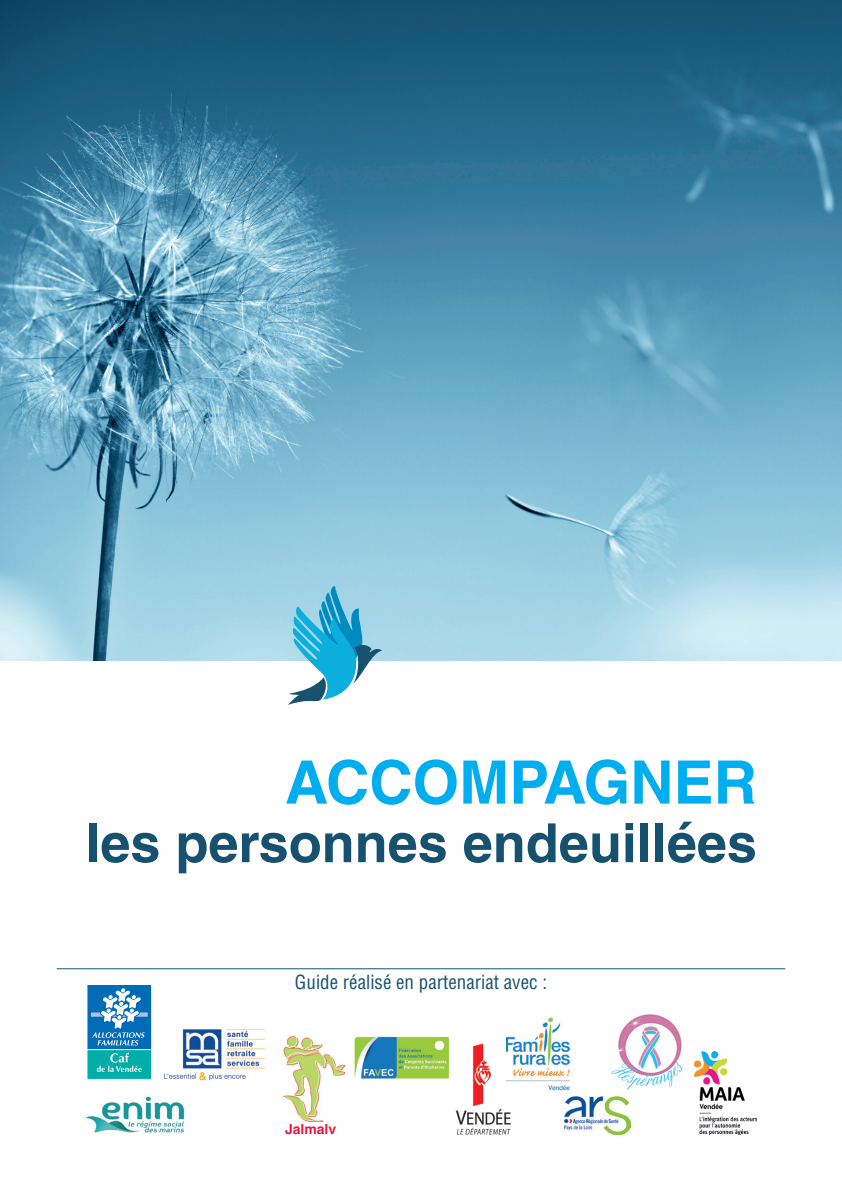
<style>
.page{position:relative;width:842px;height:1191px;background:#fff}
.page>*{position:absolute;margin:0;border:0;box-sizing:border-box;transform-origin:0 0}
.t1{font:700 60px "Helvetica LT Std";color:#00aeef}
.t2{font:700 54px "Helvetica LT Std";color:#16516f}
.t3{font:condensed 19px "Helvetica LT Std";color:#16516f}
.t4{font:700 14px "Helvetica LT Std";color:#e61942}
</style>
<div class="page">
<img style="left:0;top:0;width:842px;height:660px">
<div style="left:87px;top:1018px;width:65px;height:61px;background:#00ada8"></div>
<div style="left:87px;top:984px;width:65px;height:65px;background:#006bb6"></div>
<div style="left:87px;top:984px;width:65px;height:66px;border:1px solid #fff"></div>
<svg style="left:91px;top:988px;width:57px;height:57px"></svg>
<svg style="left:97px;top:1052px;width:45px;height:20px"></svg>
<svg style="left:288px;top:584px;width:94px;height:121px"></svg>
<img style="left:455px;top:1036px;width:56px;height:98px">
<img style="left:86px;top:1096px;width:98px;height:37px">
<img style="left:611px;top:1014px;width:71px;height:76px">
<img style="left:507px;top:1017px;width:63px;height:73px">
<hr style="left:57px;top:968px;width:728px;height:1px;background:#16516f">
<img style="left:354px;top:1036px;width:96px;height:43px">
<img style="left:283px;top:1036px;width:61px;height:85px">
<img style="left:164px;top:1029px;width:101px;height:51px">
<img style="left:565px;top:1096px;width:65px;height:38px">
<img style="left:695px;top:1051px;width:62px;height:83px">
<h1 class="t1" style="left:285px;top:746px;width:473px">ACCOMPAGNER</h1>
<h2 class="t2" style="left:85px;top:810px;width:673px">les personnes endeuillées</h2>
<p class="t3" style="left:295px;top:970px;width:254px">Guide réalisé en partenariat avec :</p>
<p class="t4" style="left:285px;top:1120px;width:53px">Jalmalv</p>
</div>
